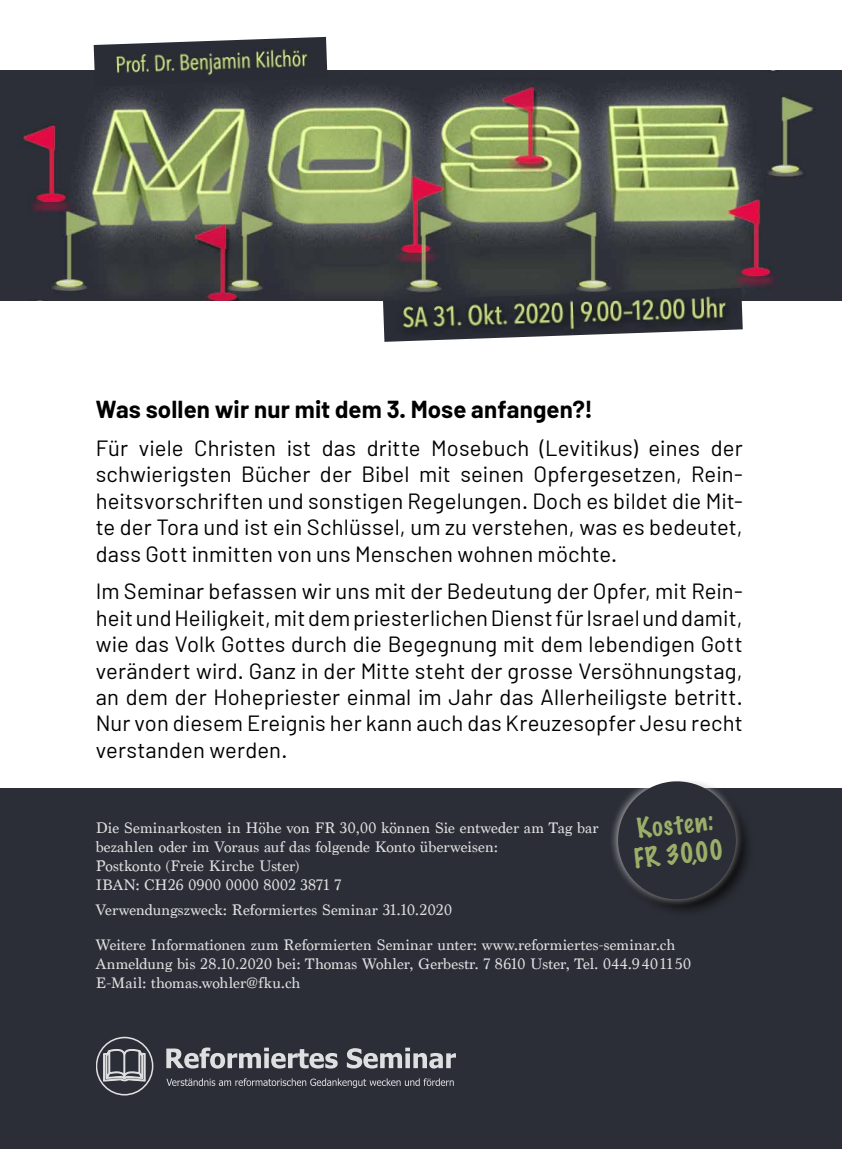
<style>
.page{position:relative;width:842px;height:1149px;background:#fff}
.page>*{position:absolute;margin:0;border:0;box-sizing:border-box;transform-origin:0 0}
.t1{font:100 25px "Marker Felt";color:#9baf68}
.t2{font:700 24px "Barlow";letter-spacing:.005em;color:#000}
.t3{font:22px/26.4px "Barlow";letter-spacing:.005em;color:#000;text-align:justify}
.t4{font:16px/19.2px "Marion";letter-spacing:.005em;color:#fff}
</style>
<div class="page">
<div style="left:0;top:788px;width:842px;height:360px;background:#2b2e36"></div>
<svg style="left:166px;top:1047px;width:172px;height:21px;background:#7c7e83"></svg>
<svg style="left:347px;top:1047px;width:109px;height:21px;background:#7a7d81"></svg>
<svg style="left:166px;top:1077px;width:288px;height:10px;background:#52545b"></svg>
<svg style="left:103px;top:1048px;width:43px;height:33px"></svg>
<div style="left:96px;top:1036px;width:57px;height:59px;border:2px solid #fff;border-radius:50%"></div>
<div style="left:615px;top:778px;width:140px;height:139px;background:#2b2e36"></div>
<svg style="left:602px;top:778px;width:150px;height:137px"></svg>
<img style="left:0;top:71px;width:842px;height:229px">
<img style="left:94px;top:37px;width:233px;height:49px">
<img style="left:383px;top:288px;width:360px;height:54px">
<p class="t2" style="left:96px;top:394px;width:499px">Was sollen wir nur mit dem 3. Mose anfangen?!</p>
<p class="t3" style="left:96px;top:434px;width:648px">Für viele Christen ist das dritte Mosebuch (Levitikus) eines der schwierigsten Bücher der Bibel mit seinen Opfergesetzen, Rein&shy;heitsvorschriften und sonstigen Regelungen. Doch es bildet die Mit&shy;te der Tora und ist ein Schlüssel, um zu verstehen, was es bedeutet, dass Gott inmitten von uns Menschen wohnen möchte.</p>
<p class="t3" style="left:96px;top:577px;width:648px">Im Seminar befassen wir uns mit der Bedeutung der Opfer, mit Rein&shy;heit und Heiligkeit, mit dem priesterlichen Dienst für Israel und damit, wie das Volk Gottes durch die Begegnung mit dem lebendigen Gott verändert wird. Ganz in der Mitte steht der grosse Versöhnungstag, an dem der Hohepriester einmal im Jahr das Allerheiligste betritt.<br>Nur von diesem Ereignis her kann auch das Kreuzesopfer Jesu recht verstanden werden.</p>
<p class="t1" style="left:635px;top:808px;width:78px;rotate:-6deg">Kosten:</p>
<p class="t1" style="left:632px;top:838px;width:91px;rotate:-6deg">FR 30,00</p>
<p class="t4" style="left:96px;top:817px;width:504px">Die Seminarkosten in Höhe von FR 30,00 können Sie entweder am Tag bar bezahlen oder im Voraus auf das folgende Konto überweisen:<br>Postkonto (Freie Kirche Uster)<br>IBAN: CH26 0900 0000 8002 3871 7</p>
<p class="t4" style="left:96px;top:892px;width:581px;line-height:34.4px">Verwendungszweck: Reformiertes Seminar 31.10.2020<br>Weitere Informationen zum Reformierten Seminar unter: www.reformiertes-seminar.ch</p>
<p class="t4" style="left:96px;top:953px;width:597px">Anmeldung bis 28.10.2020 bei: Thomas Wohler, Gerbestr. 7 8610 Uster, Tel. 044.9 40 11 50<br>E-Mail: thomas.wohler@fku.ch</p>
</div>
